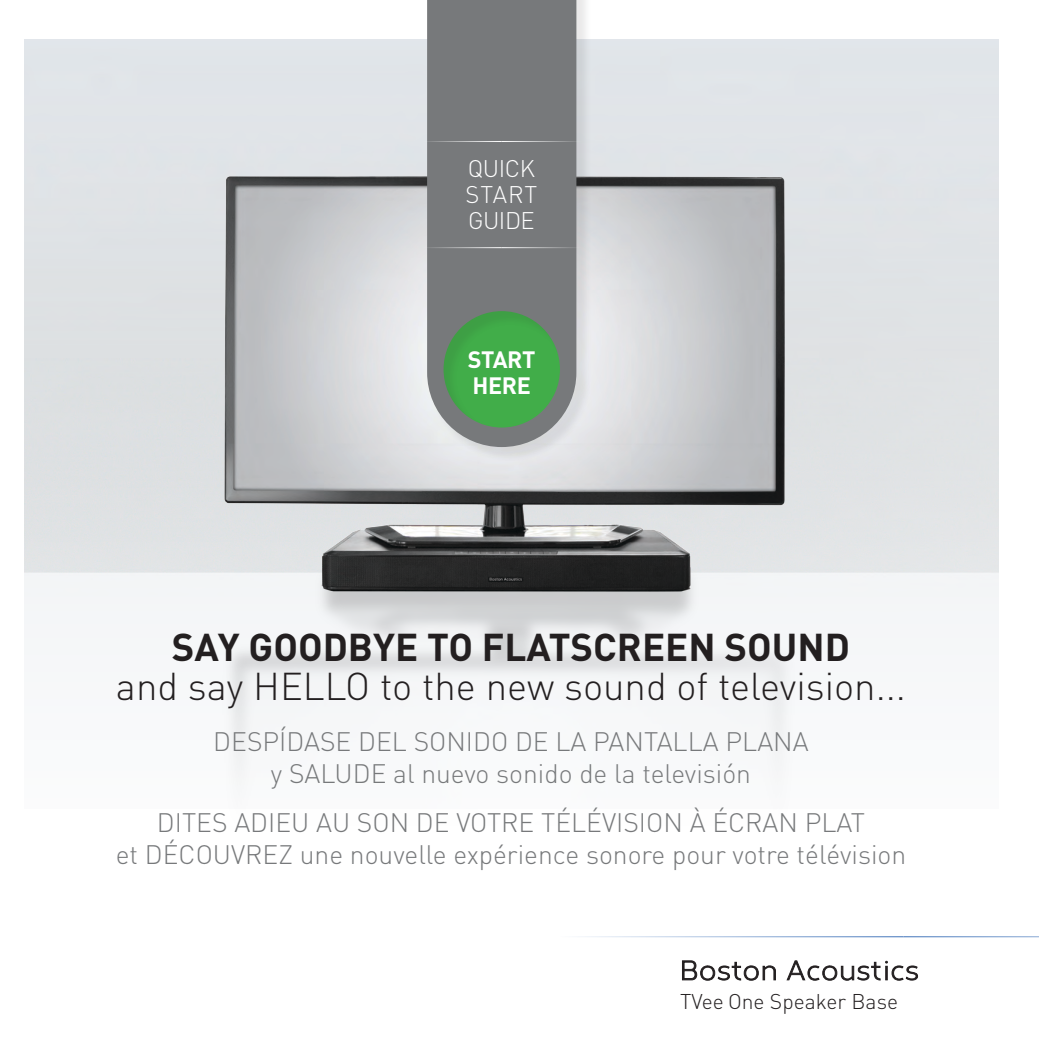
<style>
.page{position:relative;width:1039px;height:1056px;background:#fff}
.page>*{position:absolute;margin:0;border:0;box-sizing:border-box;transform-origin:0 0}
.t1{font:300 38.25px "DIN";color:#231f20}
.t2{font:700 38.25px "DIN";color:#231f20}
.t3{font:300 26.38px/31.8px "DIN";color:#77797b}
.t4{font:300 23.75px/26px "DIN";color:#fff;text-align:justify}
.t5{font:700 23.38px/26px "DIN";color:#fff}
.t6{font:300 21.12px "DIN";color:#231f20}
</style>
<div class="page">
<img style="left:172px;top:137px;width:672px;height:671px">
<svg style="left:233px;top:186px;width:542px;height:306px;background:#caccce"></svg>
<svg style="left:682px;top:960px;width:236px;height:20px"></svg>
<hr style="left:903px;top:936px;width:135px;height:1px;background:#3d71b8">
<hr style="left:559px;top:936px;width:344px;height:1px;background:#3d71b8">
<div style="left:429px;top:0;width:163px;height:463px;background:#231f20;opacity:.1"></div>
<svg style="left:427px;top:0;width:149px;height:447px;background:#728576"></svg>
<hr style="left:501px;top:141px;width:81px;height:1px;background:#fff">
<hr style="left:420px;top:141px;width:81px;height:1px;background:#fff">
<hr style="left:501px;top:247px;width:81px;height:1px;background:#fff">
<hr style="left:420px;top:247px;width:81px;height:1px;background:#fff">
<p class="t4" style="left:465px;top:155px;width:71px">quick start guide</p>
<p class="t5" style="left:468px;top:345px;width:35px">START<br>HERE</p>
<h1 class="t2" style="left:172px;top:622px;width:679px">SAY GOODBYE TO FLATSCREEN SOUND</h1>
<h1 class="t1" style="left:116px;top:662px;width:791px">and say HELLO to the new sound of television...</h1>
<p class="t3" style="left:213px;top:725px;width:161px">Des pídase del</p>
<p class="t3" style="left:271px;top:725px;width:539px;text-indent:143px">so nido de la pantalla plana y SALU DE al nuevo sonido de la televisión</p>
<p class="t3" style="left:116px;top:806px;width:792px;text-indent:119px">ad ieu au so n de votre télévisio n à écran plat<br>et DÉCOUVR EZ une nouvelle expérience sonore pour votre télévision</p>
<p class="t3" style="left:157px;top:806px;width:41px">Dites</p>
<p class="t6" style="left:680px;top:987px;width:219px">TVee One Speaker Base</p>
</div>
